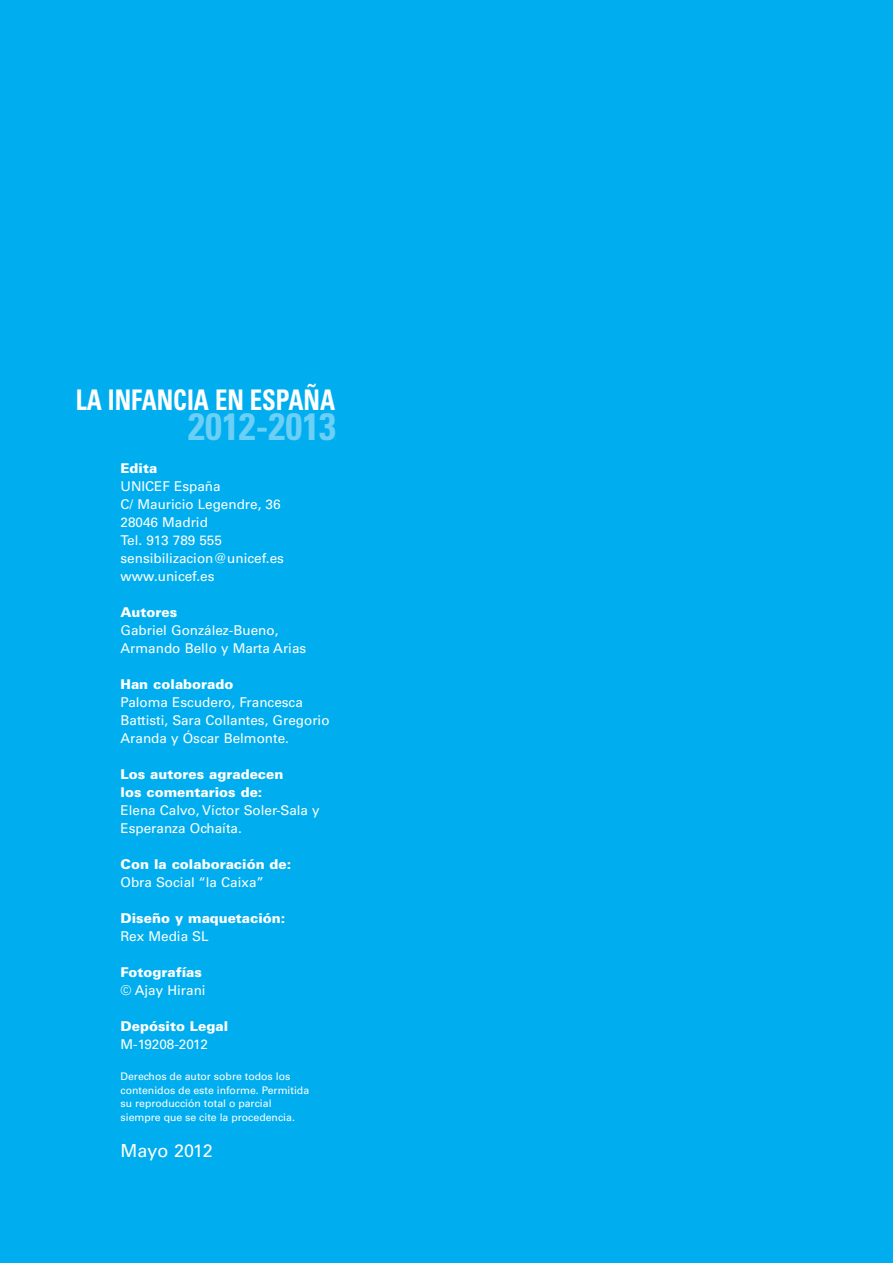
<style>
.page{position:relative;width:893px;height:1263px;background:#00aeef}
.page>*{position:absolute;margin:0;border:0;box-sizing:border-box;transform-origin:0 0}
.t1{font:700 condensed 38.1px "Univers";color:#6bcff6}
.t2{font:700 condensed 28.35px "Univers";color:#fff;scale:.87 1}
.t3{font:18px "Univers";color:#fff}
.t4{font:13.5px/18px "Univers";color:#fff}
.t5{font:900 13.5px/18px "Univers";color:#fff}
.t6{font:10.5px/13.5px "Univers";color:#fff}
</style>
<div class="page">
<h2 class="t2" style="left:76px;top:389px;width:300px">LA INFANCIA EN ESPAÑA</h2>
<h1 class="t1" style="left:188px;top:413px;width:149px">2012-2013</h1>
<p class="t5" style="left:121px;top:460px;width:38px">Edita</p>
<p class="t4" style="left:121px;top:478px;width:165px">UNICEF España<br>C/ Mauricio Legendre, 36<br>28046 Madrid<br>Tel. 913 789 555 sensibilizacion@unicef.es www.unicef.es</p>
<p class="t5" style="left:121px;top:604px;width:58px">Autores</p>
<p class="t4" style="left:121px;top:622px;width:187px">Gabriel González-Bueno,<br>Armando Bello y Marta Arias</p>
<p class="t5" style="left:121px;top:676px;width:114px">Han colaborado</p>
<p class="t4" style="left:121px;top:694px;width:211px">Paloma Escudero, Francesca<br>Battisti, Sara Collantes, Gregorio<br>Aranda y Óscar Belmonte.</p>
<p class="t5" style="left:121px;top:766px;width:164px">Los autores agradecen los comentarios de:</p>
<p class="t4" style="left:121px;top:802px;width:201px">Elena Calvo, Víctor Soler-Sala y<br>Esperanza Ochaíta.</p>
<p class="t5" style="left:121px;top:856px;width:172px">Con la colaboración de:</p>
<p class="t4" style="left:121px;top:874px;width:145px">Obra Social “la Caixa”</p>
<p class="t5" style="left:121px;top:910px;width:166px">Diseño y maquetación:</p>
<p class="t4" style="left:121px;top:928px;width:90px">Rex Media SL</p>
<p class="t5" style="left:121px;top:964px;width:83px">Fotografías</p>
<p class="t4" style="left:121px;top:982px;width:87px">© Ajay Hirani</p>
<p class="t5" style="left:121px;top:1018px;width:109px">Depósito Legal</p>
<p class="t4" style="left:121px;top:1036px;width:89px">M-19208-2012</p>
<p class="t6" style="left:121px;top:1070px;width:190px">Derechos de autor sobre todos los contenidos de este informe. Permitida su reproducción total o parcial siempre que se cite la procedencia.</p>
<h3 class="t3" style="left:121px;top:1144px;width:94px">Mayo 2012</h3>
</div>
